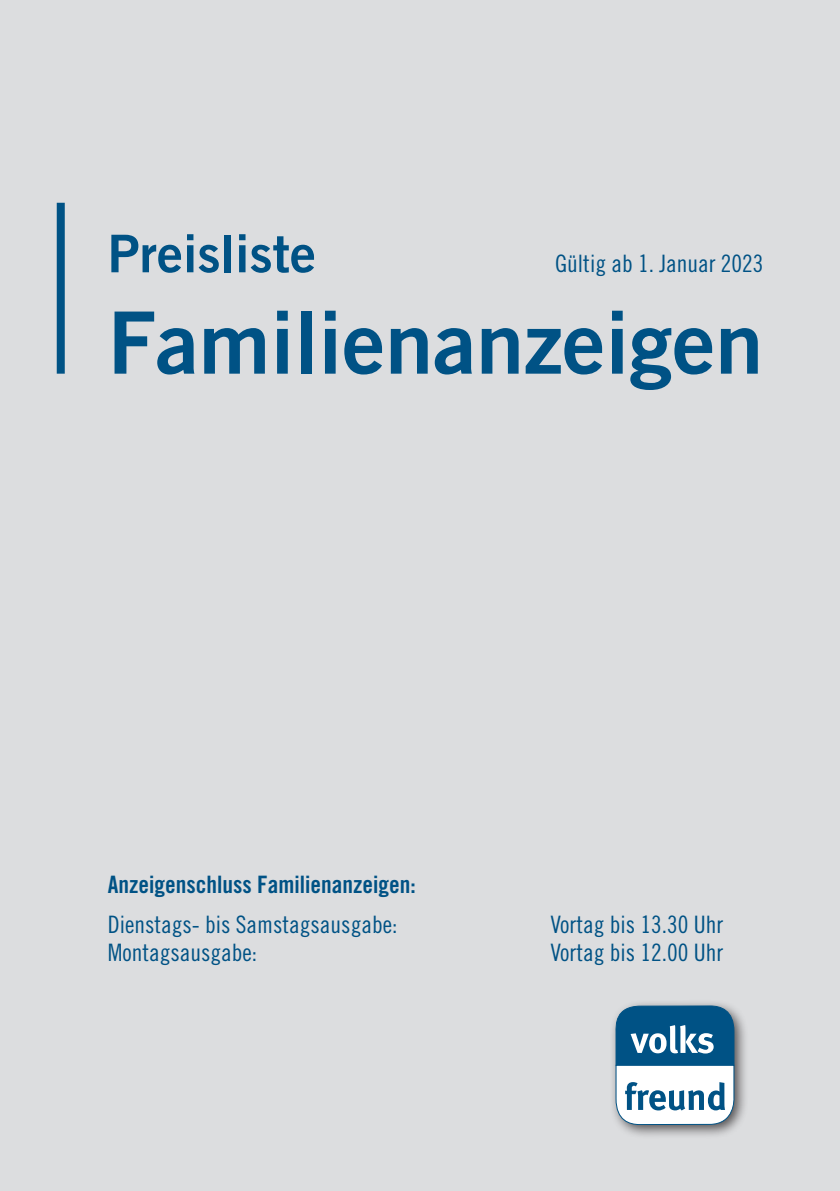
<style>
.page{position:relative;width:840px;height:1191px;background:#fff}
.page>*{position:absolute;margin:0;border:0;box-sizing:border-box;transform-origin:0 0}
.t1{font:86px "Trade Gothic LT Bold Two";color:#005285}
.t2{font:52px "Trade Gothic LT Bold Two";color:#005285}
.t3{font:24px "Trade Gothic LT Cond Eighteen";color:#005285}
.t4{font:24px "Trade Gothic LT Bold Cond Twenty";color:#005285}
</style>
<div class="page">
<div style="left:0;top:0;width:839px;height:1191px;background:#dcdddf"></div>
<div style="left:57px;top:203px;width:8px;height:171px;background:#005285"></div>
<div style="left:608px;top:998px;width:140px;height:141px;background:#231f20;opacity:.75"></div>
<svg style="left:615px;top:1005px;width:118px;height:119px;background:#79a3bd"></svg>
<h2 class="t2" style="left:108px;top:221px;width:209px">Preisliste</h2>
<p class="t3" style="left:555px;top:249px;width:209px">Gültig ab 1. Januar 2023</p>
<h1 class="t1" style="left:108px;top:290px;width:656px">Familienanzeigen</h1>
<p class="t4" style="left:108px;top:870px;width:309px">Anzeigenschluss Familienanzeigen:</p>
<p class="t3" style="left:108px;top:909px;width:291px">Dienstags- bis Samstagsausgabe:</p>
<p class="t3" style="left:550px;top:909px;width:174px">Vortag bis 13.30 Uhr</p>
<p class="t3" style="left:108px;top:937px;width:151px">Montagsausgabe:</p>
<p class="t3" style="left:550px;top:937px;width:174px">Vortag bis 12.00 Uhr</p>
</div>
